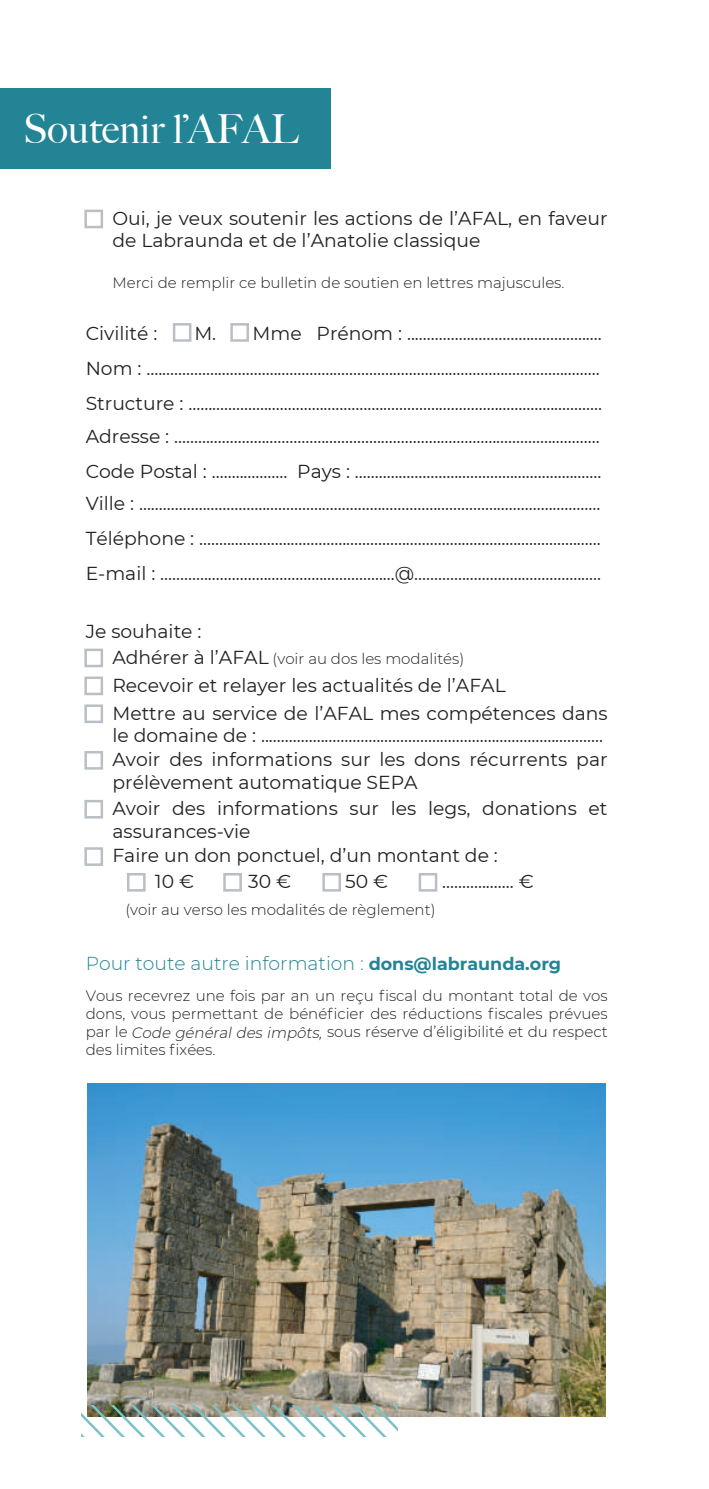
<style>
.page{position:relative;width:709px;height:1489px;background:#fff}
.page>*{position:absolute;margin:0;border:0;box-sizing:border-box;transform-origin:0 0}
.t1{font:500 40px "Big Caslon";color:#fff}
.t2{font:18.75px/35px "Montserrat";color:#231f20}
.t3{font:300 18.75px "Montserrat";color:#238495}
.t4{font:300 15px/18px "Montserrat";color:#231f20;text-align:justify}
.s1{font-weight:400;font-size:18.75px}
.s2{font-weight:700;font-size:17.5px}
.s3{font-style:italic}
</style>
<div class="page">
<div style="left:0;top:88px;width:331px;height:80px;background:#238495"></div>
<div style="left:84px;top:210px;width:19px;height:18px;border:2px solid #babec5"></div>
<div style="left:173px;top:323px;width:18px;height:19px;border:2px solid #babec5"></div>
<div style="left:230px;top:323px;width:19px;height:19px;border:2px solid #babec5"></div>
<div style="left:84px;top:648px;width:19px;height:19px;border:2px solid #babec5"></div>
<div style="left:84px;top:676px;width:19px;height:19px;border:2px solid #babec5"></div>
<div style="left:84px;top:704px;width:19px;height:19px;border:2px solid #babec5"></div>
<div style="left:84px;top:751px;width:19px;height:18px;border:2px solid #babec5"></div>
<div style="left:84px;top:799px;width:19px;height:19px;border:2px solid #babec5"></div>
<div style="left:84px;top:847px;width:19px;height:18px;border:2px solid #babec5"></div>
<div style="left:127px;top:872px;width:19px;height:19px;border:2px solid #babec5"></div>
<div style="left:223px;top:872px;width:19px;height:19px;border:2px solid #babec5"></div>
<div style="left:322px;top:872px;width:19px;height:19px;border:2px solid #babec5"></div>
<div style="left:418px;top:872px;width:19px;height:19px;border:2px solid #babec5"></div>
<img style="left:88px;top:1083px;width:517px;height:333px">
<svg style="left:81px;top:1405px;width:316px;height:31px"></svg>
<h1 class="t1" style="left:23px;top:96px;width:277px">Soutenir l’AFAL</h1>
<p class="t2" style="left:112px;top:206px;width:496px;line-height:22.5px">Oui, je veux soutenir les actions de l’AFAL, en faveur de Labraunda et de l’Anatolie classique</p>
<p class="t4" style="left:112px;top:274px;width:453px">Merci de remplir ce bulletin de soutien en lettres majuscules.</p>
<p class="t2" style="left:86px;top:315px;width:73px">Civilité :</p>
<p class="t2" style="left:86px;top:315px;width:518px;text-indent:109px">M. Mme Prénom : .................................................<br>Nom : ..................................................................................................................<br>Structure : ........................................................................................................</p>
<p class="t2" style="left:86px;top:417px;width:517px">Adresse : ...........................................................................................................<br>Code Postal : ................... Pays : ..............................................................</p>
<p class="t2" style="left:86px;top:485px;width:517px;text-align:justify">Ville : ....................................................................................................................<br>Téléphone : .....................................................................................................<br>E-mail : ...........................................................@...............................................</p>
<p class="t2" style="left:86px;top:613px;width:117px">Je souhaite :</p>
<p class="t4" style="left:112px;top:649px;width:353px"><span class="s1">Adhérer à l’AFAL</span> (voir au dos les modalités)</p>
<p class="t2" style="left:112px;top:670px;width:497px;line-height:28px">Recevoir et relayer les actualités de l’AFAL<br>Mettre au service de l’AFAL mes compétences dans</p>
<p class="t2" style="left:112px;top:723px;width:496px;line-height:23.2px">le domaine de : ......................................................................................<br>Avoir des informations sur les dons récurrents par prélèvement automatique SEPA</p>
<p class="t2" style="left:112px;top:796px;width:496px;line-height:22.5px">Avoir des informations sur les legs, donations et assurances-vie</p>
<p class="t2" style="left:112px;top:837px;width:387px">Faire un don ponctuel, d’un montant de :</p>
<p class="t4" style="left:125px;top:900px;width:311px">(voir au verso les modalités de règlement)</p>
<p class="t2" style="left:155px;top:863px;width:41px">10 €</p>
<p class="t2" style="left:248px;top:863px;width:44px">30 €</p>
<p class="t2" style="left:345px;top:863px;width:44px">50 €</p>
<p class="t2" style="left:442px;top:863px;width:93px">.................. €</p>
<p class="t3" style="left:86px;top:950px;width:477px">Pour toute autre information : <span class="s2">dons@labraunda.org</span></p>
<p class="t4" style="left:86px;top:986px;width:523px">Vous recevrez une fois par an un reçu fiscal du montant total de vos dons, vous permettant de bénéficier des réductions fiscales prévues par le <span class="s3">Codegénéraldesimpôts,</span> sous réserve d’éligibilité et du respect des limites fixées.</p>
</div>
